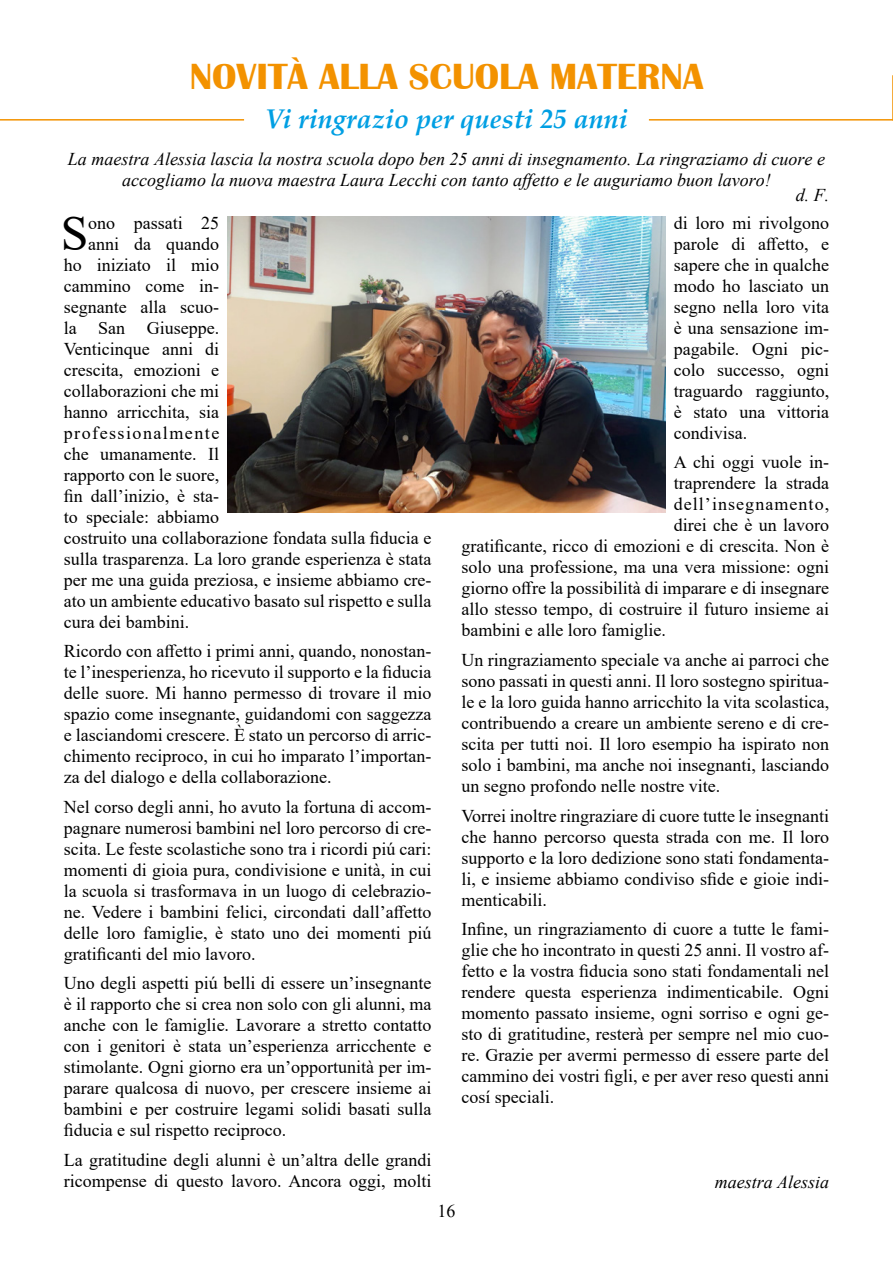
<style>
.page{position:relative;width:893px;height:1263px;background:#fff}
.page>*{position:absolute;margin:0;border:0;box-sizing:border-box;transform-origin:0 0}
.t1{font:49.65px "Times New Roman";color:#000}
.t2{font:700 37.5px "Britannic";color:#f39200}
.t3{font:italic 700 27px "Palatino Linotype";color:#009fe3}
.t4{font:18px/21px "Times New Roman";color:#000;text-align:justify}
.t5{font:italic 18px/21px "Times New Roman";color:#000;text-align:center}
.t6{font:18px "Times New Roman";letter-spacing:.06em;color:#000}
.t7{font:18px "Times New Roman";letter-spacing:.08em;color:#000}
</style>
<div class="page">
<img style="left:228px;top:216px;width:437px;height:296px">
<hr style="left:0;top:119px;width:244px;height:2px;background:#f39200">
<hr style="left:649px;top:119px;width:244px;height:2px;background:#f39200">
<hr style="left:892px;top:75px;width:1px;height:46px;background:#f39200">
<h2 class="t2" style="left:190px;top:56px;width:515px">NOVITÀ ALLA SCUOLA MATERNA</h2>
<h3 class="t3" style="left:265px;top:99px;width:364px">Vi ringrazio per questi 25 anni</h3>
<p class="t5" style="left:68px;top:148px;width:759px">La maestra Alessia lascia la nostra scuola dopo ben 25 anni di insegnamento. La ringraziamo di cuore e accogliamo la nuova maestra Laura Lecchi con tanto affetto e le auguriamo buon lavoro!</p>
<p class="t5" style="left:796px;top:184px;width:35px">d. F.</p>
<h1 class="t1" style="left:61px;top:198px;width:29px">S</h1>
<p class="t4" style="left:88px;top:211px;width:132px">ono passati 25</p>
<p class="t4" style="left:88px;top:232px;width:132px">anni da quando</p>
<p class="t4" style="left:64px;top:253px;width:157px">ho iniziato il mio</p>
<p class="t4" style="left:64px;top:274px;width:157px">cammino come in-</p>
<p class="t4" style="left:64px;top:295px;width:157px">segnante alla scuo-</p>
<p class="t4" style="left:64px;top:316px;width:157px">la San Giuseppe.</p>
<p class="t4" style="left:64px;top:337px;width:157px">Venticinque anni di</p>
<p class="t4" style="left:64px;top:358px;width:157px">crescita, emozioni e</p>
<p class="t4" style="left:64px;top:380px;width:157px">collaborazioni che mi</p>
<p class="t4" style="left:64px;top:401px;width:157px">hanno arricchita, sia</p>
<p class="t7" style="left:64px;top:420px;width:157px">professionalmente</p>
<p class="t4" style="left:64px;top:443px;width:157px">che umanamente. Il</p>
<p class="t4" style="left:64px;top:464px;width:157px">rapporto con le suore,</p>
<p class="t4" style="left:64px;top:485px;width:157px">fin dall’inizio, è sta-</p>
<p class="t4" style="left:64px;top:506px;width:157px">to speciale: abbiamo</p>
<p class="t4" style="left:64px;top:527px;width:369px">costruito una collaborazione fondata sulla fiducia e</p>
<p class="t4" style="left:64px;top:548px;width:369px">sulla trasparenza. La loro grande esperienza è stata</p>
<p class="t4" style="left:64px;top:569px;width:369px">per me una guida preziosa, e insieme abbiamo cre-</p>
<p class="t4" style="left:64px;top:590px;width:369px">ato un ambiente educativo basato sul rispetto e sulla</p>
<p class="t4" style="left:64px;top:611px;width:127px">cura dei bambini.</p>
<p class="t4" style="left:64px;top:640px;width:369px">Ricordo con affetto i primi anni, quando, nonostan&shy;te l’inesperienza, ho ricevuto il supporto e la fiducia delle suore. Mi hanno permesso di trovare il mio spazio come insegnante, guidandomi con saggezza e lasciandomi crescere. È stato un percorso di arric&shy;chimento reciproco, in cui ho imparato l’importan&shy;za del dialogo e della collaborazione.</p>
<p class="t4" style="left:64px;top:796px;width:369px">Nel corso degli anni, ho avuto la fortuna di accom&shy;pagnare numerosi bambini nel loro percorso di cre&shy;scita. Le feste scolastiche sono tra i ricordi piú cari: momenti di gioia pura, condivisione e unità, in cui la scuola si trasformava in un luogo di celebrazio&shy;ne. Vedere i bambini felici, circondati dall’affetto delle loro famiglie, è stato uno dei momenti piú gratificanti del mio lavoro.</p>
<p class="t4" style="left:64px;top:972px;width:369px">Uno degli aspetti piú belli di essere un’insegnante è il rapporto che si crea non solo con gli alunni, ma anche con le famiglie. Lavorare a stretto contatto con i genitori è stata un’esperienza arricchente e stimolante. Ogni giorno era un’opportunità per im&shy;parare qualcosa di nuovo, per crescere insieme ai bambini e per costruire legami solidi basati sulla fiducia e sul rispetto reciproco.</p>
<p class="t4" style="left:64px;top:1149px;width:369px">La gratitudine degli alunni è un’altra delle grandi ricompense di questo lavoro. Ancora oggi, molti</p>
<p class="t4" style="left:674px;top:212px;width:157px">di loro mi rivolgono parole di affetto, e sapere che in qualche modo ho lasciato un segno nella loro vita è una sensazione im&shy;pagabile. Ogni pic&shy;colo successo, ogni traguardo raggiunto, è stato una vittoria condivisa.</p>
<p class="t4" style="left:674px;top:451px;width:157px">A chi oggi vuole in-</p>
<p class="t4" style="left:674px;top:472px;width:157px">traprendere la strada</p>
<p class="t6" style="left:674px;top:492px;width:157px">dell’insegnamento,</p>
<p class="t4" style="left:674px;top:514px;width:157px">direi che è un lavoro</p>
<p class="t4" style="left:461px;top:535px;width:369px">gratificante, ricco di emozioni e di crescita. Non è</p>
<p class="t4" style="left:461px;top:556px;width:369px">solo una professione, ma una vera missione: ogni</p>
<p class="t4" style="left:461px;top:577px;width:369px">giorno offre la possibilità di imparare e di insegnare</p>
<p class="t4" style="left:461px;top:598px;width:369px">allo stesso tempo, di costruire il futuro insieme ai</p>
<p class="t4" style="left:461px;top:619px;width:206px">bambini e alle loro famiglie.</p>
<p class="t4" style="left:461px;top:649px;width:369px">Un ringraziamento speciale va anche ai parroci che sono passati in questi anni. Il loro sostegno spiritua&shy;le e la loro guida hanno arricchito la vita scolastica, contribuendo a creare un ambiente sereno e di cre&shy;scita per tutti noi. Il loro esempio ha ispirato non solo i bambini, ma anche noi insegnanti, lasciando un segno profondo nelle nostre vite.</p>
<p class="t4" style="left:461px;top:804px;width:369px">Vorrei inoltre ringraziare di cuore tutte le insegnanti che hanno percorso questa strada con me. Il loro supporto e la loro dedizione sono stati fondamenta&shy;li, e insieme abbiamo condiviso sfide e gioie indi&shy;menticabili.</p>
<p class="t4" style="left:461px;top:918px;width:369px">Infine, un ringraziamento di cuore a tutte le fami&shy;glie che ho incontrato in questi 25 anni. Il vostro af&shy;fetto e la vostra fiducia sono stati fondamentali nel rendere questa esperienza indimenticabile. Ogni momento passato insieme, ogni sorriso e ogni ge&shy;sto di gratitudine, resterà per sempre nel mio cuo&shy;re. Grazie per avermi permesso di essere parte del cammino dei vostri figli, e per aver reso questi anni cosí speciali.</p>
<p class="t5" style="left:715px;top:1171px;width:116px">maestra Alessia</p>
<p class="t4" style="left:437px;top:1200px;width:19px">16</p>
</div>
